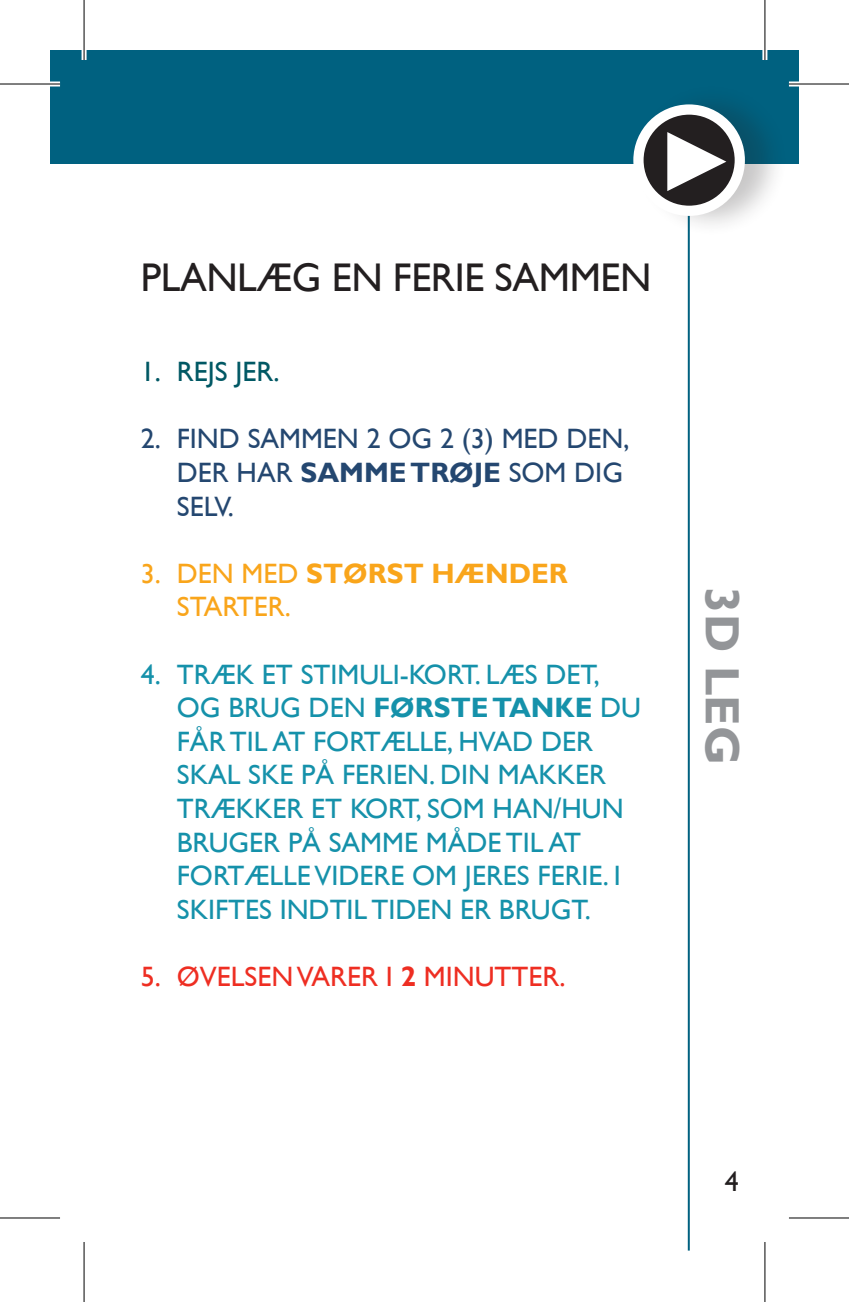
<style>
.page{position:relative;width:849px;height:1302px;background:#fff}
.page>*{position:absolute;margin:0;border:0;box-sizing:border-box;transform-origin:0 0}
.t1{font:700 48px "Gill Sans";color:#939598}
.t2{font:40px "Gill Sans";letter-spacing:-.01em;color:#231f20}
.t3{font:28px/33.6px "Gill Sans";color:#1591aa}
.t4{font:28px/33.6px "Gill Sans";color:#244770}
.t5{font:28px/33.6px "Gill Sans";color:#f9a51b}
.t6{font:28px "Gill Sans";color:#ee2e22}
.t7{font:28px "Gill Sans";color:#005864}
.t8{font:28px "Gill Sans";color:#231f20}
.s1{font-weight:700}
</style>
<div class="page">
<div style="left:50px;top:50px;width:748px;height:113px;background:#006180"></div>
<hr style="left:687px;top:204px;width:2px;height:1046px;background:#006180">
<div style="left:634px;top:82px;width:164px;height:173px;background:#231f20;opacity:.25"></div>
<svg style="left:638px;top:110px;width:101px;height:101px;background:#524e4f"></svg>
<div style="left:633px;top:104px;width:111px;height:112px;border:10px solid #fff;border-radius:50%"></div>
<svg style="left:667px;top:132px;width:59px;height:59px"></svg>
<div style="left:0;top:82px;width:60px;height:5px;background:#fff"></div>
<div style="left:788px;top:82px;width:60px;height:5px;background:#fff"></div>
<hr style="left:82px;top:0;width:4px;height:60px;background:#fff">
<svg style="left:762px;top:0;width:5px;height:60px"></svg>
<svg style="left:765px;top:1242px;width:1px;height:60px"></svg>
<hr style="left:0;top:83px;width:60px;height:2px;background:#000">
<hr style="left:788px;top:83px;width:60px;height:2px;background:#000">
<hr style="left:0;top:1217px;width:60px;height:2px;background:#000">
<hr style="left:788px;top:1217px;width:60px;height:2px;background:#000">
<hr style="left:83px;top:0;width:2px;height:60px;background:#000">
<hr style="left:83px;top:1242px;width:2px;height:60px;background:#000">
<hr style="left:764px;top:0;width:1px;height:60px;background:#000">
<hr style="left:764px;top:1242px;width:1px;height:60px;background:#000">
<h2 class="t2" style="left:141px;top:254px;width:512px">PLANLÆG EN FERIE SAMMEN</h2>
<p class="t7" style="left:141px;top:355px;width:140px">1.REJS JER.</p>
<p class="t4" style="left:177px;top:422px;width:454px;text-indent:-36px">2. FIND SAMMEN 2 OG 2 (3) MED DEN,<br>DER HAR <span class="s1">SAMME TRØJE</span> SOM DIG<br>SELV.</p>
<p class="t5" style="left:177px;top:556px;width:392px;text-indent:-36px">3.DEN MED <span class="s1">STØRST HÆNDER<br></span>STARTER.</p>
<p class="t3" style="left:177px;top:657px;width:465px;text-indent:-36px">4.TRÆK ET STIMULI-KORT. LÆS DET,<br>OG BRUG DEN <span class="s1">FØRSTE TANKE</span> DU<br>FÅR TIL AT FORTÆLLE, HVAD DER<br>SKAL SKE PÅ FERIEN. DIN MAKKER<br>TRÆKKER ET KORT, SOM HAN/HUN<br>BRUGER PÅ SAMME MÅDE TIL AT<br>FORTÆLLE VIDERE OM JERES FERIE. I<br>SKIFTES INDTIL TIDEN ER BRUGT.</p>
<p class="t6" style="left:141px;top:960px;width:426px">5. ØVELSEN VARER I <span class="s1">2</span> MINUTTER.</p>
<h1 class="t1" style="left:750px;top:587px;width:179px;rotate:90deg">3D LEG</h1>
<p class="t8" style="left:724px;top:1165px;width:15px">4</p>
</div>
